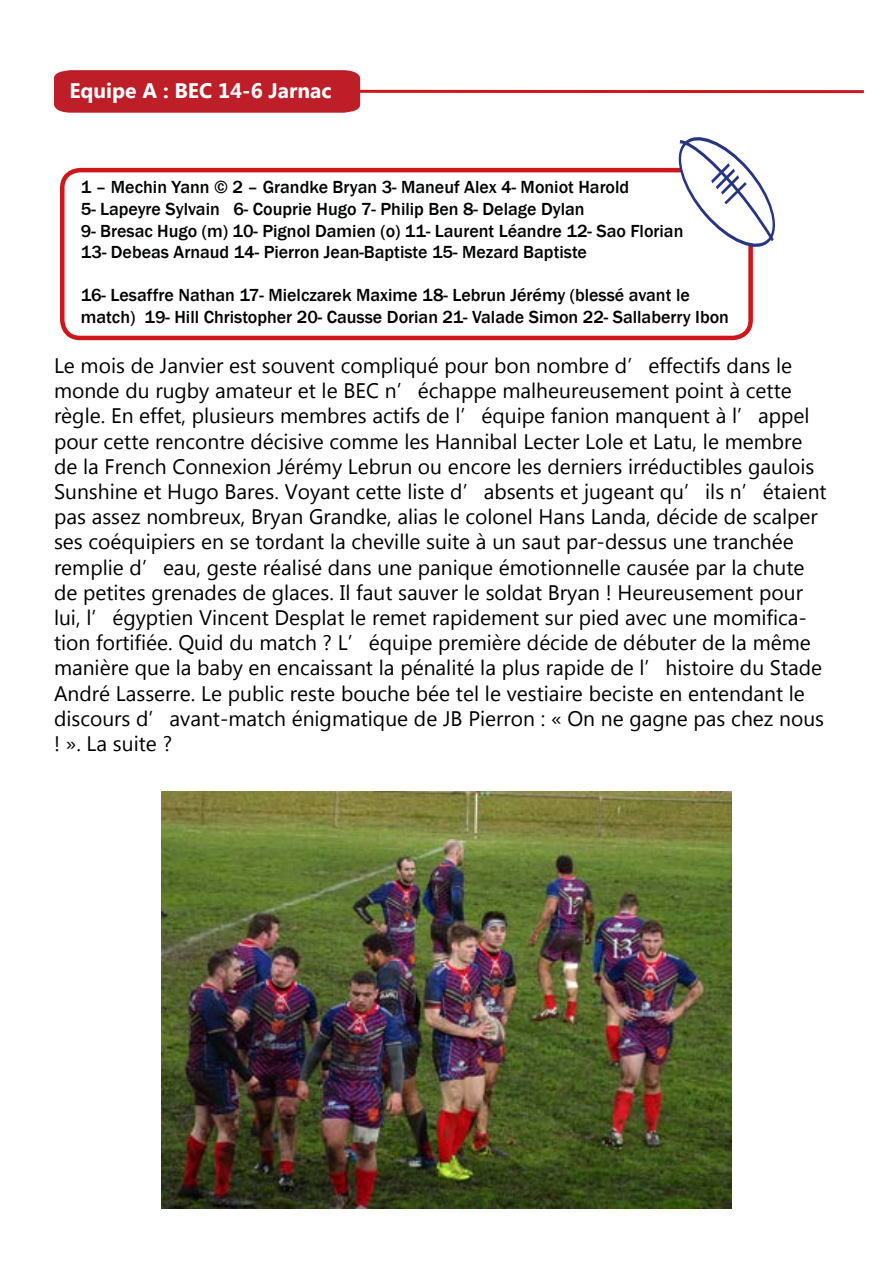
<style>
.page{position:relative;width:893px;height:1263px;background:#fff}
.page>*{position:absolute;margin:0;border:0;box-sizing:border-box;transform-origin:0 0}
.t1{font:21px/25.2px "Microsoft Tai Le";color:#000}
.t2{font:700 21px "Microsoft Tai Le";color:#fff}
.t3{font:500 18px/21.6px "Franklin Gothic";color:#010202}
</style>
<div class="page">
<hr style="left:166px;top:90px;width:698px;height:3px;background:#cd171a">
<svg style="left:60px;top:167px;width:693px;height:174px"></svg>
<svg style="left:664px;top:137px;width:111px;height:141px"></svg>
<div style="left:54px;top:70px;width:306px;height:43px;background:#be1e28"></div>
<img style="left:161px;top:792px;width:571px;height:417px">
<p class="t2" style="left:69px;top:78px;width:264px">Equipe A : BEC 14-6 Jarnac</p>
<p class="t3" style="left:81px;top:177px;width:604px">1 – Mechin Yann © 2 – Grandke Bryan 3- Maneuf Alex 4- Moniot Harold<br>5- Lapeyre Sylvain 6- Couprie Hugo 7- Philip Ben 8- Delage Dylan<br>9- Bresac Hugo (m) 10- Pignol Damien (o) 11- Laurent Léandre 12- Sao Florian 13- Debeas Arnaud 14- Pierron Jean-Baptiste 15- Mezard Baptiste</p>
<p class="t3" style="left:81px;top:285px;width:650px">16- Lesaffre Nathan 17- Mielczarek Maxime 18- Lebrun Jérémy (blessé avant le match) 19- Hill Christopher 20- Causse Dorian 21- Valade Simon 22- Sallaberry Ibon</p>
<p class="t1" style="left:54px;top:354px;width:774px">Le mois de Janvier est souvent compliqué pour bon nombre d’effectifs dans le monde du rugby amateur et le BEC n’échappe malheureusement point à cette règle. En effet, plusieurs membres actifs de l’équipe fanion manquent à l’appel pour cette rencontre décisive comme les Hannibal Lecter Lole et Latu, le membre de la French Connexion Jérémy Lebrun ou encore les derniers irréductibles gaulois Sunshine et Hugo Bares. Voyant cette liste d’absents et jugeant qu’ils n’étaient pas assez nombreux, Bryan Grandke, alias le colonel Hans Landa, décide de scalper ses coéquipiers en se tordant la cheville suite à un saut par-dessus une tranchée remplie d’eau, geste réalisé dans une panique émotionnelle causée par la chute de petites grenades de glaces. Il faut sauver le soldat Bryan ! Heureusement pour lui, l’égyptien Vincent Desplat le remet rapidement sur pied avec une momifica&shy;tion fortifiée. Quid du match ? L’équipe première décide de débuter de la même manière que la baby en encaissant la pénalité la plus rapide de l’histoire du Stade André Lasserre. Le public reste bouche bée tel le vestiaire beciste en entendant le discours d’avant-match énigmatique de JB Pierron : « On ne gagne pas chez nous ! ». La suite ?</p>
</div>
